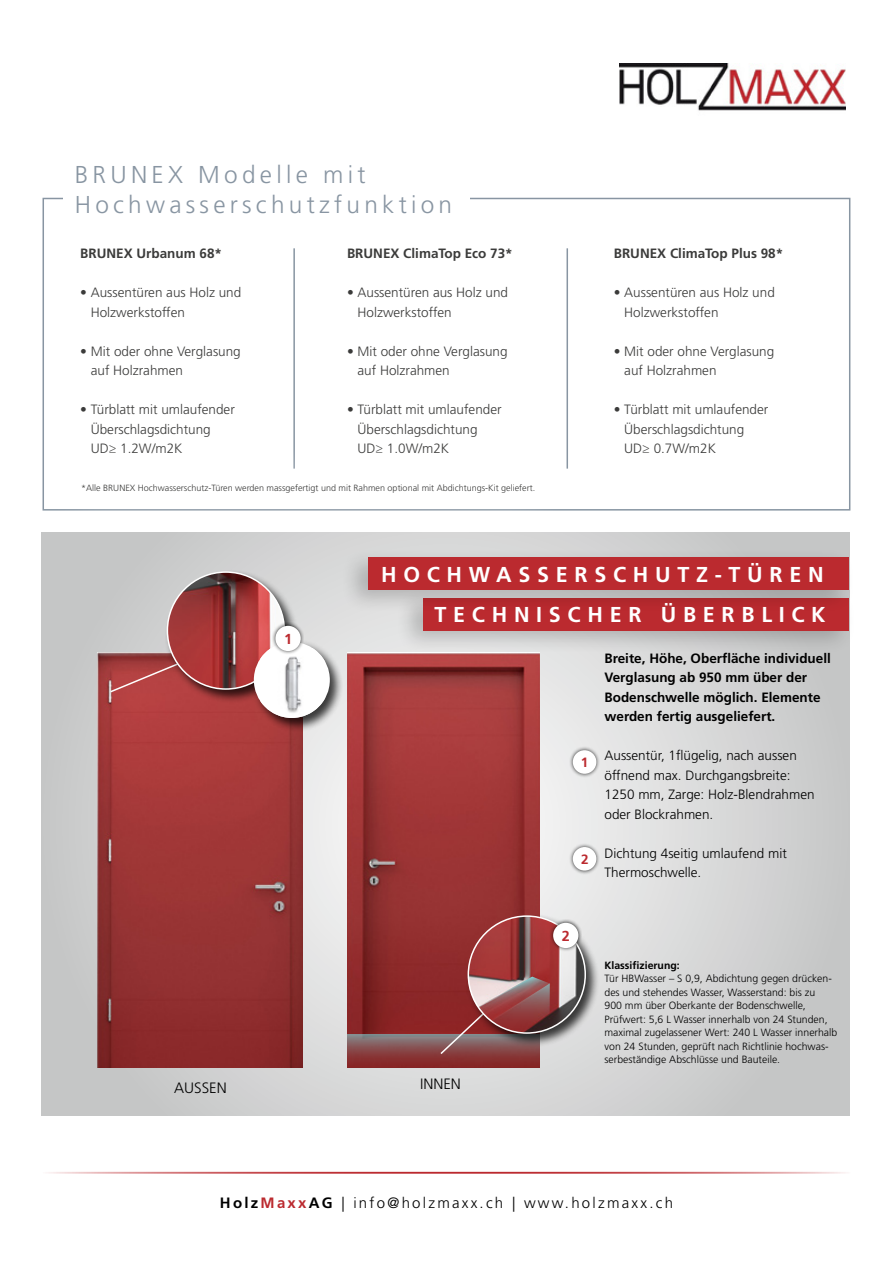
<style>
.page{position:relative;width:893px;height:1263px;background:#fff}
.page>*{position:absolute;margin:0;border:0;box-sizing:border-box;transform-origin:0 0}
.t1{font:300 24.45px/29.2px "Frutiger LT Std";letter-spacing:.175em;color:#8895a2}
.t2{font:700 21.6px/39.8px "Frutiger LT Std";letter-spacing:.31em;color:#fff;text-align:right}
.t3{font:300 15px "Frutiger LT Std";letter-spacing:.15em;color:#000}
.t4{font:700 14.4px "Frutiger LT Std";color:#bb2a2f}
.t5{font:300 13.5px/19.5px "Frutiger LT Std";color:#3b3b3a}
.t6{font:300 13.5px/19.5px "Frutiger LT Std";color:#000}
.t7{font:700 13.5px/19.5px "Frutiger LT Std";color:#000}
.t8{font:700 13.5px "Frutiger LT Std";color:#3b3b3a}
.t9{font:700 13.5px "Frutiger LT Std";color:#bb2a2f}
.t10{font:300 10.5px/13.5px "Frutiger LT Std";color:#000}
.t11{font:700 10.5px "Frutiger LT Std";color:#000}
.t12{font:300 9px "Frutiger LT Std";color:#3b3b3a}
.s1{font-weight:700}
.s2{font-weight:700;color:#bb2a2f}
</style>
<div class="page">
<hr style="left:43px;top:1172px;width:807px;height:2px;background:#bb2a2f">
<hr style="left:293px;top:248px;width:2px;height:221px;background:#8895a2">
<hr style="left:566px;top:248px;width:2px;height:221px;background:#8895a2">
<svg style="left:41px;top:533px;width:808px;height:582px"></svg>
<img style="left:347px;top:652px;width:192px;height:383px">
<img style="left:98px;top:653px;width:205px;height:414px">
<div style="left:396px;top:588px;width:460px;height:67px;background:#000;opacity:.2"></div>
<div style="left:423px;top:598px;width:426px;height:32px;background:#bb2a2f"></div>
<div style="left:340px;top:547px;width:516px;height:67px;background:#000;opacity:.2"></div>
<div style="left:368px;top:558px;width:481px;height:32px;background:#bb2a2f"></div>
<svg style="left:109px;top:660px;width:56px;height:34px"></svg>
<div style="left:165px;top:569px;width:134px;height:135px;background:#000;opacity:.75"></div>
<img style="left:167px;top:572px;width:117px;height:117px;border-radius:58px">
<div style="left:252px;top:640px;width:92px;height:92px;background:#000;opacity:.75"></div>
<div style="left:254px;top:642px;width:76px;height:76px;background:#fff;border-radius:50%"></div>
<img style="left:260px;top:648px;width:65px;height:70px">
<div style="left:272px;top:622px;width:32px;height:33px;background:#000;opacity:.75"></div>
<div style="left:275px;top:626px;width:26px;height:25px;background:#fff;border-radius:50%"></div>
<div style="left:569px;top:747px;width:31px;height:31px;background:#000;opacity:.75"></div>
<div style="left:573px;top:750px;width:23px;height:24px;background:#fff;border-radius:50%"></div>
<div style="left:569px;top:843px;width:31px;height:32px;background:#000;opacity:.75"></div>
<div style="left:573px;top:847px;width:23px;height:23px;background:#fff;border-radius:50%"></div>
<svg style="left:347px;top:1035px;width:192px;height:36px"></svg>
<div style="left:466px;top:913px;width:134px;height:135px;background:#000;opacity:.75"></div>
<img style="left:468px;top:916px;width:117px;height:117px;border-radius:58px">
<svg style="left:439px;top:976px;width:111px;height:80px"></svg>
<div style="left:468px;top:915px;width:118px;height:119px;border:2px solid #fff;border-radius:50%"></div>
<div style="left:549px;top:919px;width:33px;height:33px;background:#000;opacity:.75"></div>
<div style="left:553px;top:923px;width:25px;height:25px;background:#fff;border-radius:50%"></div>
<img style="left:619px;top:64px;width:226px;height:47px">
<h1 class="t1" style="left:75px;top:161px;width:379px">BRUNEX Modelle mit<br>Hochwasserschutzfunktion</h1>
<p class="t8" style="left:80px;top:246px;width:143px">BRUNEX Urbanum 68*</p>
<p class="t5" style="left:91px;top:283px;width:152px;text-indent:-11px">• Aussentüren aus Holz und<br>Holzwerkstoffen</p>
<p class="t5" style="left:91px;top:342px;width:152px;text-indent:-11px">• Mit oder ohne Verglasung auf Holzrahmen</p>
<p class="t5" style="left:91px;top:400px;width:146px;text-indent:-11px">• Türblatt mit umlaufender<br>Überschlagsdichtung<br>UD≥ 1.2W/m2K</p>
<p class="t8" style="left:347px;top:246px;width:167px">BRUNEX ClimaTop Eco 73*</p>
<p class="t5" style="left:357px;top:283px;width:152px;text-indent:-11px">• Aussentüren aus Holz und<br>Holzwerkstoffen</p>
<p class="t5" style="left:357px;top:342px;width:152px;text-indent:-11px">• Mit oder ohne Verglasung auf Holzrahmen</p>
<p class="t5" style="left:357px;top:400px;width:146px;text-indent:-11px">• Türblatt mit umlaufender<br>Überschlagsdichtung<br>UD≥ 1.0W/m2K</p>
<p class="t12" style="left:81px;top:483px;width:455px">*Alle BRUNEX Hochwasserschutz-Türen werden massgefertigt und mit Rahmen optional mit Abdichtungs-Kit geliefert.</p>
<p class="t8" style="left:614px;top:246px;width:171px">BRUNEX ClimaTop Plus 98*</p>
<p class="t5" style="left:624px;top:283px;width:152px;text-indent:-11px">• Aussentüren aus Holz und<br>Holzwerkstoffen</p>
<p class="t5" style="left:624px;top:342px;width:152px;text-indent:-11px">• Mit oder ohne Verglasung auf Holzrahmen</p>
<p class="t5" style="left:624px;top:400px;width:146px;text-indent:-11px">• Türblatt mit umlaufender<br>Überschlagsdichtung<br>UD≥ 0.7W/m2K</p>
<p class="t4" style="left:284px;top:630px;width:10px">1</p>
<h2 class="t2" style="left:381px;top:555px;width:446px">HOCHWASSERSCHUTZ-TÜREN<br>TECHNISCHER ÜBERBLICK</h2>
<p class="t9" style="left:581px;top:754px;width:9px">1</p>
<p class="t9" style="left:581px;top:851px;width:9px">2</p>
<p class="t7" style="left:605px;top:648px;width:228px">Breite, Höhe, Oberfläche individuell<br>Verglasung ab 950 mm über der<br>Bodenschwelle möglich. Elemente werden fertig ausgeliefert.</p>
<p class="t6" style="left:605px;top:746px;width:212px">Aussentür, 1flügelig, nach aussen öffnend max. Durchgangsbreite:<br>1250 mm, Zarge: Holz-Blendrahmen oder Blockrahmen.</p>
<p class="t6" style="left:605px;top:844px;width:184px">Dichtung 4seitig umlaufend mit<br>Thermoschwelle.</p>
<p class="t4" style="left:562px;top:927px;width:10px">2</p>
<p class="t11" style="left:605px;top:959px;width:77px">Klassifizierung:</p>
<p class="t10" style="left:605px;top:972px;width:234px">Tür HBWasser – S 0,9, Abdichtung gegen drücken&shy;des und stehendes Wasser, Wasserstand: bis zu<br>900 mm über Oberkante der Bodenschwelle, Prüfwert: 5,6 L Wasser innerhalb von 24 Stunden, maximal zugelassener Wert: 240 L Wasser innerhalb von 24 Stunden, geprüft nach Richtlinie hochwas&shy;serbeständige Abschlüsse und Bauteile.</p>
<p class="t3" style="left:174px;top:1080px;width:54px">AUSSEN</p>
<p class="t3" style="left:420px;top:1075px;width:42px">INNEN</p>
<p class="t3" style="left:220px;top:1194px;width:455px"><span class="s1">Holz</span><span class="s2">Maxx</span><span class="s1">AG</span> | info@holzmaxx.ch | www.holzmaxx.ch</p>
</div>
